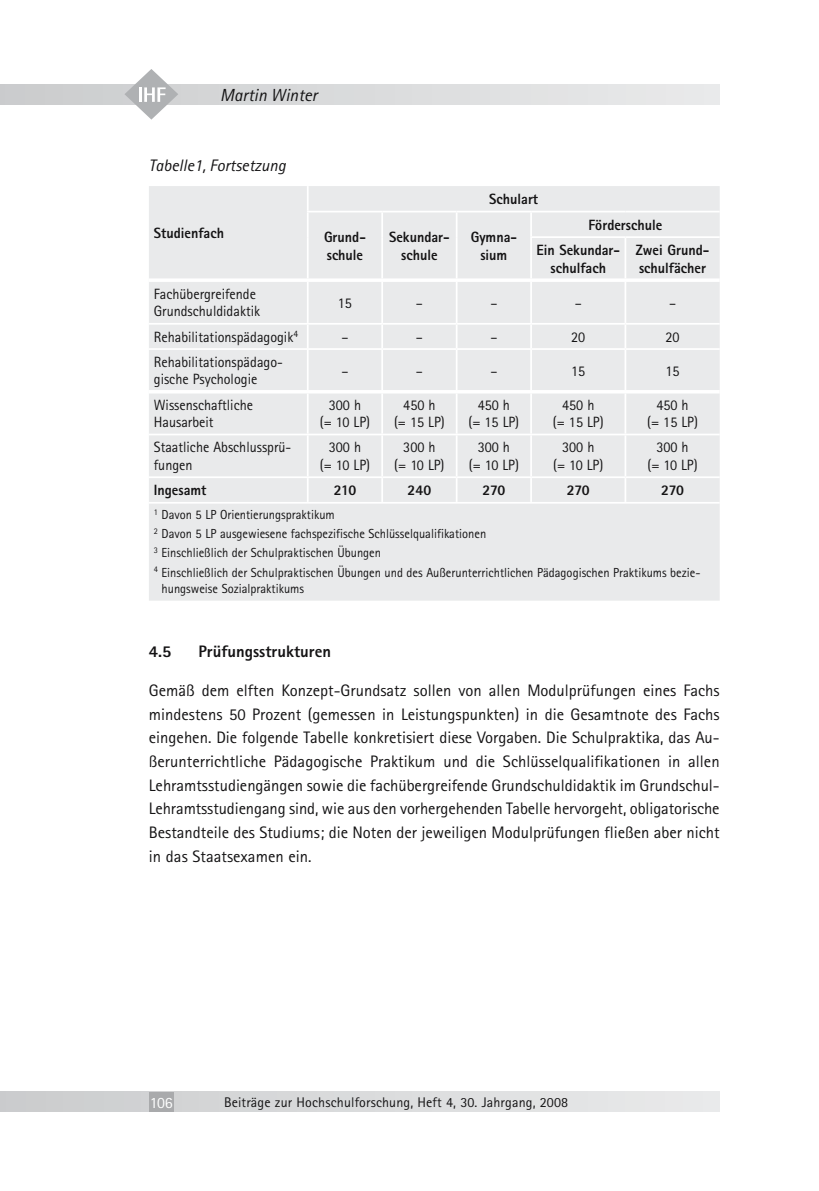
<style>
.page{position:relative;width:819px;height:1191px;background:#fff}
.page>*{position:absolute;margin:0;border:0;box-sizing:border-box;transform-origin:0 0}
.t1{font:italic 17.5px "Agfa Rotis Sans Serif";color:#141314}
.t2{font:16.62px/23.6px "Agfa Rotis Sans Serif";color:#141314;text-align:justify}
.t3{font:800 16.62px "Agfa Rotis Sans Serif";color:#141314}
.t4{font:italic 16.62px "Agfa Rotis Sans Serif";color:#141314}
.t5{font:15.75px "Agfa Rotis Sans Serif";color:#fff}
.t6{font:14.88px/17.5px "Agfa Rotis Sans Serif";color:#141314;text-align:center;scale:.95 1}
.t7{font:800 14.88px/17.5px "Agfa Rotis Sans Serif";color:#141314;scale:.95 1}
.t8{font:14px "Agfa Rotis Sans Serif";letter-spacing:.01em;color:#141314}
.t9{font:13.12px/19.1px "Agfa Rotis Sans Serif";color:#141314;scale:.95 1}
</style>
<div class="page">
<div style="left:0;top:1091px;width:719px;height:20px;background:linear-gradient(to right,#cbcccd,#eaeaeb)"></div>
<div style="left:0;top:84px;width:719px;height:20px;background:linear-gradient(to right,#cbcccd,#eaeaeb)"></div>
<svg style="left:124px;top:69px;width:54px;height:51px"></svg>
<div style="left:149px;top:1091px;width:25px;height:20px;background:#a9aaac"></div>
<div style="left:149px;top:186px;width:570px;height:414px;background:#e9eaeb"></div>
<hr style="left:307px;top:211px;width:75px;height:1px;background:#fff">
<svg style="left:307px;top:186px;width:1px;height:51px"></svg>
<hr style="left:382px;top:211px;width:74px;height:1px;background:#fff">
<hr style="left:381px;top:212px;width:2px;height:25px;background:#fff">
<hr style="left:456px;top:211px;width:75px;height:1px;background:#fff">
<svg style="left:456px;top:212px;width:1px;height:25px"></svg>
<hr style="left:531px;top:211px;width:94px;height:1px;background:#fff">
<hr style="left:530px;top:212px;width:2px;height:24px;background:#fff">
<hr style="left:625px;top:211px;width:94px;height:1px;background:#fff">
<hr style="left:307px;top:237px;width:1px;height:41px;background:#fff">
<hr style="left:381px;top:237px;width:2px;height:41px;background:#fff">
<hr style="left:456px;top:237px;width:1px;height:41px;background:#fff">
<hr style="left:530px;top:236px;width:95px;height:2px;background:#fff">
<hr style="left:530px;top:238px;width:2px;height:40px;background:#fff">
<hr style="left:625px;top:236px;width:94px;height:2px;background:#fff">
<hr style="left:624px;top:238px;width:2px;height:40px;background:#fff">
<hr style="left:307px;top:282px;width:1px;height:41px;background:#fff">
<hr style="left:381px;top:282px;width:2px;height:41px;background:#fff">
<hr style="left:456px;top:282px;width:1px;height:41px;background:#fff">
<hr style="left:530px;top:282px;width:2px;height:41px;background:#fff">
<hr style="left:624px;top:282px;width:2px;height:41px;background:#fff">
<hr style="left:149px;top:323px;width:233px;height:2px;background:#fff">
<svg style="left:307px;top:325px;width:1px;height:23px"></svg>
<hr style="left:382px;top:323px;width:74px;height:2px;background:#fff">
<hr style="left:381px;top:325px;width:2px;height:23px;background:#fff">
<hr style="left:456px;top:323px;width:75px;height:2px;background:#fff">
<svg style="left:456px;top:325px;width:1px;height:23px"></svg>
<hr style="left:531px;top:323px;width:94px;height:2px;background:#fff">
<hr style="left:530px;top:325px;width:2px;height:23px;background:#fff">
<hr style="left:625px;top:323px;width:94px;height:2px;background:#fff">
<hr style="left:624px;top:325px;width:2px;height:23px;background:#fff">
<hr style="left:149px;top:348px;width:233px;height:2px;background:#fff">
<hr style="left:307px;top:350px;width:1px;height:40px;background:#fff">
<hr style="left:382px;top:348px;width:74px;height:2px;background:#fff">
<hr style="left:381px;top:350px;width:2px;height:40px;background:#fff">
<hr style="left:456px;top:348px;width:75px;height:2px;background:#fff">
<hr style="left:456px;top:350px;width:1px;height:40px;background:#fff">
<hr style="left:531px;top:348px;width:94px;height:2px;background:#fff">
<hr style="left:530px;top:350px;width:2px;height:40px;background:#fff">
<hr style="left:625px;top:348px;width:94px;height:2px;background:#fff">
<hr style="left:624px;top:350px;width:2px;height:40px;background:#fff">
<hr style="left:307px;top:435px;width:1px;height:41px;background:#fff">
<hr style="left:381px;top:435px;width:2px;height:41px;background:#fff">
<hr style="left:456px;top:435px;width:1px;height:41px;background:#fff">
<hr style="left:530px;top:435px;width:2px;height:41px;background:#fff">
<hr style="left:624px;top:435px;width:2px;height:41px;background:#fff">
<hr style="left:149px;top:278px;width:570px;height:4px;background:#fff">
<hr style="left:149px;top:476px;width:233px;height:2px;background:#fff">
<svg style="left:307px;top:478px;width:1px;height:24px"></svg>
<hr style="left:382px;top:476px;width:74px;height:2px;background:#fff">
<hr style="left:381px;top:478px;width:2px;height:24px;background:#fff">
<hr style="left:456px;top:476px;width:75px;height:2px;background:#fff">
<svg style="left:456px;top:478px;width:1px;height:24px"></svg>
<hr style="left:531px;top:476px;width:94px;height:2px;background:#fff">
<hr style="left:530px;top:478px;width:2px;height:24px;background:#fff">
<hr style="left:625px;top:476px;width:94px;height:2px;background:#fff">
<hr style="left:624px;top:478px;width:2px;height:24px;background:#fff">
<hr style="left:149px;top:502px;width:570px;height:1px;background:#fff">
<hr style="left:149px;top:390px;width:570px;height:3px;background:#fff">
<hr style="left:307px;top:393px;width:1px;height:40px;background:#fff">
<hr style="left:381px;top:393px;width:2px;height:40px;background:#fff">
<hr style="left:456px;top:393px;width:1px;height:40px;background:#fff">
<hr style="left:530px;top:393px;width:2px;height:40px;background:#fff">
<hr style="left:624px;top:393px;width:2px;height:40px;background:#fff">
<hr style="left:149px;top:433px;width:570px;height:2px;background:#fff">
<p class="t1" style="left:220px;top:88px;width:99px">Martin Winter</p>
<p class="t4" style="left:149px;top:159px;width:138px">Tabelle1, Fortsetzung</p>
<p class="t7" style="left:154px;top:226px;width:75px">Studienfach</p>
<p class="t7" style="left:489px;top:192px;width:53px">Schulart</p>
<p class="t7" style="left:324px;top:230px;width:46px">Grund&shy;schule</p>
<p class="t7" style="left:389px;top:230px;width:65px;text-align:center">Sekundar&shy;schule</p>
<p class="t7" style="left:470px;top:230px;width:50px;text-align:center">Gymna&shy;sium</p>
<p class="t7" style="left:536px;top:213px;width:134px;line-height:25.6px;text-indent:52px">Förderschule<br>Ein Sekundar-</p>
<p class="t7" style="left:550px;top:260px;width:60px">schulfach</p>
<p class="t7" style="left:635px;top:243px;width:79px">Zwei Grund&shy;schulfächer</p>
<p class="t6" style="left:154px;top:286px;width:113px;text-align:left">Fachübergreifende<br>Grundschuldidaktik</p>
<p class="t6" style="left:338px;top:295px;width:16px">15</p>
<p class="t6" style="left:416px;top:295px;width:9px">–</p>
<p class="t6" style="left:490px;top:295px;width:9px">–</p>
<p class="t6" style="left:574px;top:295px;width:9px">–</p>
<p class="t6" style="left:669px;top:295px;width:9px">–</p>
<p class="t6" style="left:154px;top:329px;width:153px">Rehabilitationspädagogik<sup>4</sup></p>
<p class="t6" style="left:341px;top:329px;width:9px">–</p>
<p class="t6" style="left:416px;top:329px;width:9px">–</p>
<p class="t6" style="left:490px;top:329px;width:9px">–</p>
<p class="t6" style="left:571px;top:329px;width:16px">20</p>
<p class="t6" style="left:665px;top:329px;width:16px">20</p>
<p class="t6" style="left:154px;top:354px;width:137px;text-align:left">Rehabilitationspädago&shy;gische Psychologie</p>
<p class="t6" style="left:341px;top:363px;width:9px">–</p>
<p class="t6" style="left:416px;top:363px;width:9px">–</p>
<p class="t6" style="left:490px;top:363px;width:9px">–</p>
<p class="t6" style="left:571px;top:363px;width:16px">15</p>
<p class="t6" style="left:665px;top:363px;width:16px">15</p>
<p class="t6" style="left:154px;top:397px;width:106px;text-align:left">Wissenschaftliche<br>Hausarbeit</p>
<p class="t6" style="left:320px;top:397px;width:54px">300 h<br>(= 10 LP)</p>
<p class="t6" style="left:394px;top:397px;width:55px">450 h<br>(= 15 LP)</p>
<p class="t6" style="left:468px;top:397px;width:55px">450 h<br>(= 15 LP)</p>
<p class="t6" style="left:553px;top:397px;width:55px">450 h<br>(= 15 LP)</p>
<p class="t6" style="left:647px;top:397px;width:55px">450 h<br>(= 15 LP)</p>
<p class="t6" style="left:154px;top:440px;width:146px;text-align:left">Staatliche Abschlussprü&shy;fungen</p>
<p class="t6" style="left:320px;top:440px;width:54px">300 h<br>(= 10 LP)</p>
<p class="t6" style="left:394px;top:440px;width:54px">300 h<br>(= 10 LP)</p>
<p class="t6" style="left:468px;top:440px;width:54px">300 h<br>(= 10 LP)</p>
<p class="t6" style="left:553px;top:440px;width:54px">300 h<br>(= 10 LP)</p>
<p class="t6" style="left:647px;top:440px;width:54px">300 h<br>(= 10 LP)</p>
<p class="t7" style="left:154px;top:483px;width:57px">Ingesamt</p>
<p class="t7" style="left:334px;top:483px;width:25px">210</p>
<p class="t7" style="left:407px;top:483px;width:26px">240</p>
<p class="t7" style="left:482px;top:483px;width:26px">270</p>
<p class="t7" style="left:566px;top:483px;width:26px">270</p>
<p class="t7" style="left:661px;top:483px;width:26px">270</p>
<p class="t9" style="left:154px;top:506px;width:577px"><sup>1</sup> Davon 5 LP Orientierungspraktikum<br><sup>2</sup> Davon 5 LP ausgewiesene fachspezifische Schlüsselqualifikationen<br><sup>3</sup> Einschließlich der Schulpraktischen Übungen<br><sup>4</sup> Einschließlich der Schulpraktischen Übungen und des Außerunterrichtlichen Pädagogischen Praktikums bezie-</p>
<p class="t9" style="left:161px;top:580px;width:152px">hungsweise Sozialpraktikums</p>
<p class="t3" style="left:149px;top:644px;width:24px">4.5</p>
<p class="t3" style="left:198px;top:644px;width:134px">Prüfungsstrukturen</p>
<p class="t2" style="left:149px;top:680px;width:572px">Gemäß dem elften Konzept-Grundsatz sollen von allen Modulprüfungen eines Fachs mindestens 50 Prozent (gemessen in Leistungspunkten) in die Gesamtnote des Fachs eingehen. Die folgende Tabelle konkretisiert diese Vorgaben. Die Schulpraktika, das Au&shy;ßerunterrichtliche Pädagogische Praktikum und die Schlüsselqualifikationen in allen Lehramtsstudiengängen sowie die fachübergreifende Grundschuldidaktik im Grundschul-Lehramtsstudiengang sind, wie aus den vorhergehenden Tabelle hervorgeht, obligatorische Bestandteile des Studiums; die Noten der jeweiligen Modulprüfungen fließen aber nicht in das Staatsexamen ein.</p>
<p class="t5" style="left:150px;top:1096px;width:25px">106</p>
<p class="t8" style="left:224px;top:1097px;width:345px">Beiträge zur Hochschulforschung, Heft 4, 30. Jahrgang, 2008</p>
</div>
